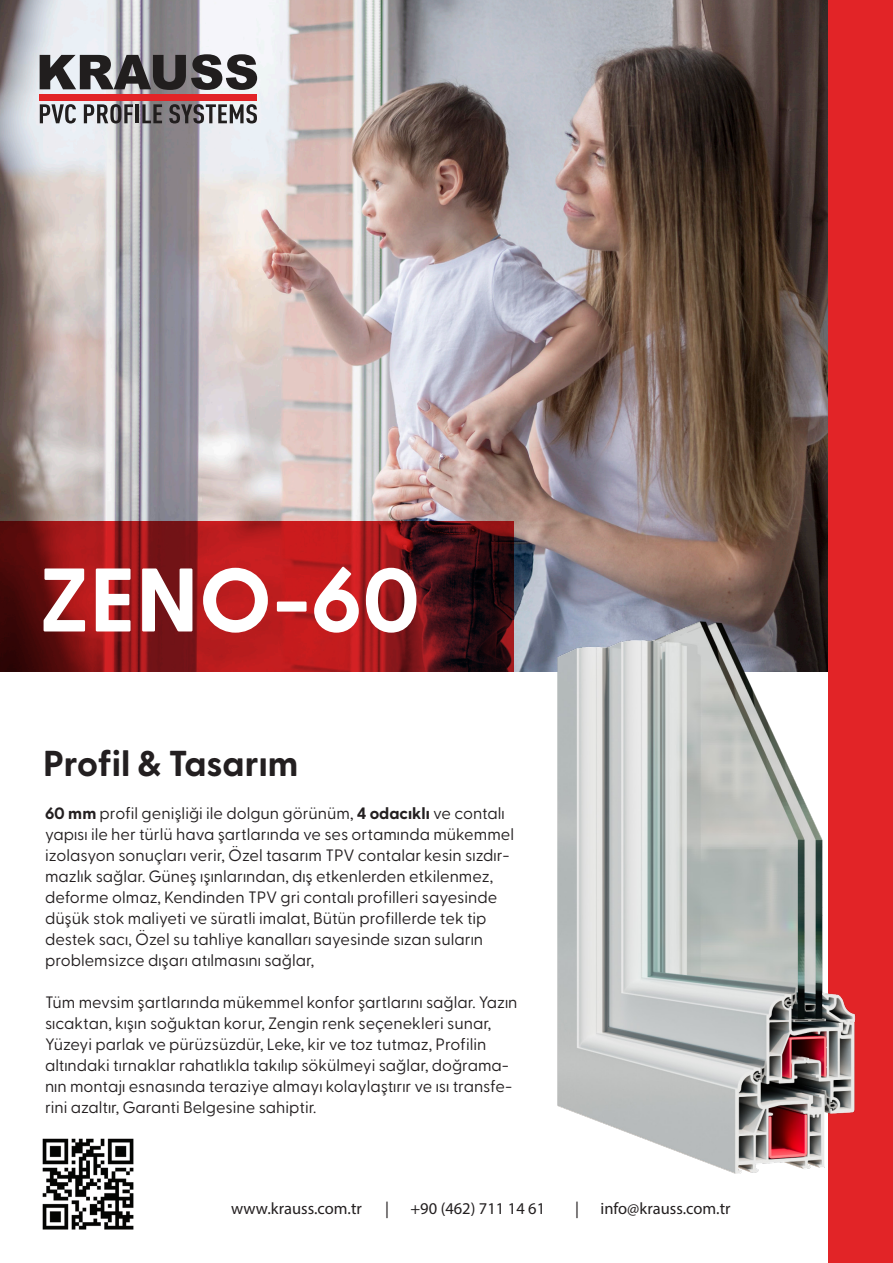
<style>
.page{position:relative;width:893px;height:1263px;background:#fff}
.page>*{position:absolute;margin:0;border:0;box-sizing:border-box;transform-origin:0 0}
.t1{font:700 90px "Greycliff CF";color:#fff}
.t2{font:700 36px "Greycliff CF";color:#231f20}
.t3{font:16.5px/21px "Greycliff CF";color:#231f20}
.t4{font:16.5px "Myriad Pro";color:#231f20}
.s1{font-weight:700}
</style>
<div class="page">
<img style="left:0;top:0;width:828px;height:606px">
<div style="left:828px;top:0;width:65px;height:1263px;background:#e22427"></div>
<svg style="left:0;top:522px;width:514px;height:150px"></svg>
<svg style="left:40px;top:54px;width:217px;height:36px"></svg>
<div style="left:40px;top:94px;width:217px;height:6px;background:#e22427"></div>
<svg style="left:40px;top:104px;width:36px;height:19px"></svg>
<svg style="left:84px;top:104px;width:49px;height:19px"></svg>
<hr style="left:136px;top:104px;width:3px;height:19px;background:#211e1e">
<svg style="left:142px;top:104px;width:20px;height:19px"></svg>
<svg style="left:169px;top:104px;width:88px;height:19px"></svg>
<img style="left:426px;top:606px;width:430px;height:568px">
<img style="left:42px;top:1138px;width:92px;height:92px">
<h1 class="t1" style="left:40px;top:531px;width:382px">ZENO-60</h1>
<h2 class="t2" style="left:43px;top:736px;width:257px">Profil &amp; Tasarım</h2>
<p class="t3" style="left:45px;top:801px;width:471px"><span class="s1">60 mm</span> profil genişliği ile dolgun görünüm, <span class="s1">4 odacıklı</span> ve contalı yapısı ile her türlü hava şartlarında ve ses ortamında mükemmel izolasyon sonuçları verir, Özel tasarım TPV contalar kesin sızdır&shy;mazlık sağlar. Güneş ışınlarından, dış etkenlerden etkilenmez, deforme olmaz, Kendinden TPV gri contalı profilleri sayesinde düşük stok maliyeti ve süratli imalat, Bütün profillerde tek tip destek sacı, Özel su tahliye kanalları sayesinde sızan suların problemsizce dışarı atılmasını sağlar,</p>
<p class="t3" style="left:45px;top:990px;width:474px">Tüm mevsim şartlarında mükemmel konfor şartlarını sağlar. Yazın sıcaktan, kışın soğuktan korur, Zengin renk seçenekleri sunar, Yüzeyi parlak ve pürüzsüzdür, Leke, kir ve toz tutmaz, Profilin altındaki tırnaklar rahatlıkla takılıp sökülmeyi sağlar, doğrama&shy;nın montajı esnasında teraziye almayı kolaylaştırır ve ısı transfe&shy;rini azaltır, Garanti Belgesine sahiptir.</p>
<p class="t4" style="left:231px;top:1199px;width:132px">www.krauss.com.tr</p>
<p class="t4" style="left:385px;top:1199px;width:5px">|</p>
<p class="t4" style="left:410px;top:1199px;width:136px">+90 (462) 711 14 61</p>
<p class="t4" style="left:575px;top:1199px;width:5px">|</p>
<p class="t4" style="left:601px;top:1199px;width:131px">info@krauss.com.tr</p>
</div>
